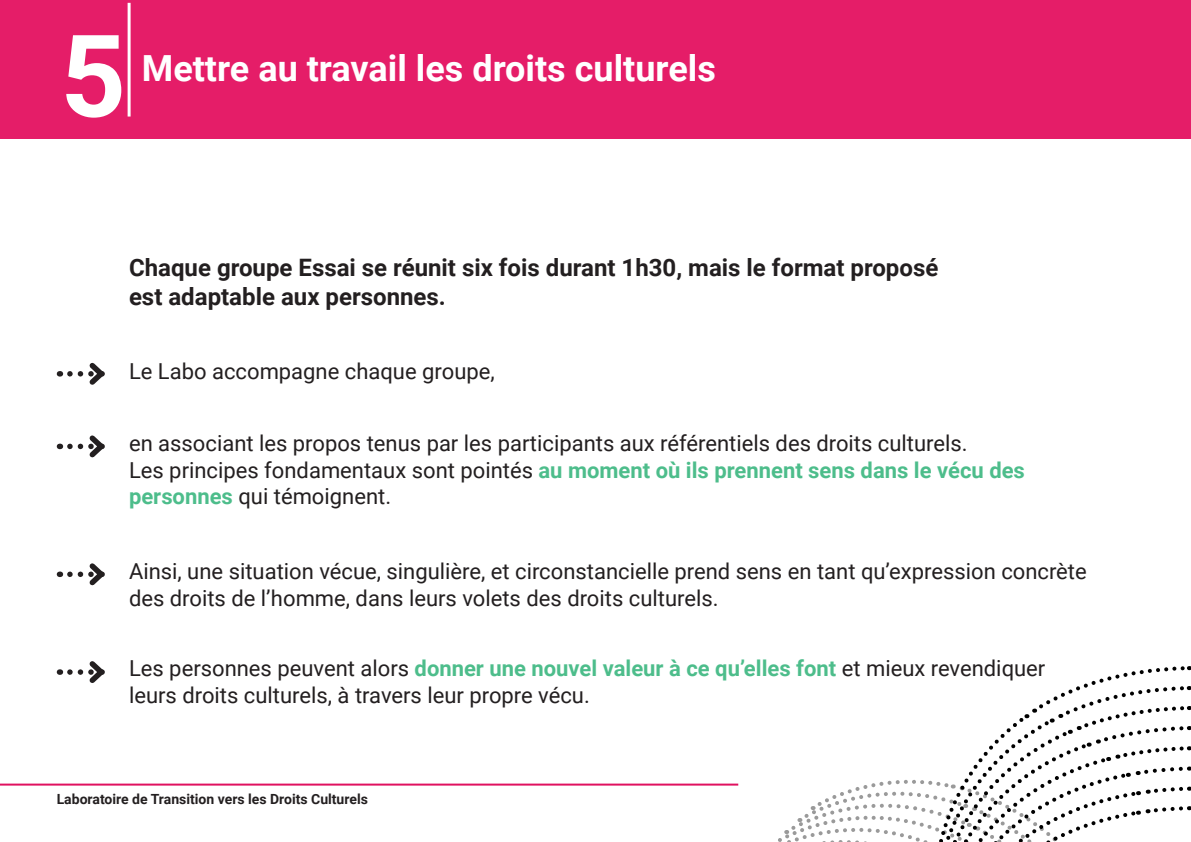
<style>
.page{position:relative;width:1191px;height:842px;background:#fff}
.page>*{position:absolute;margin:0;border:0;box-sizing:border-box;transform-origin:0 0}
.t1{font:700 114.3px "Roboto";color:#fff}
.t2{font:700 36px "Roboto";color:#fff}
.t3{font:700 24px/28.8px "Roboto";color:#231f20}
.t4{font:22px/26.4px "Roboto";color:#231f20}
.t5{font:700 14px "Roboto";color:#231f20}
.s1{font-weight:700;color:#4dbd8b}
</style>
<div class="page">
<hr style="left:0;top:784px;width:738px;height:2px;background:#e0115f">
<svg style="left:721px;top:666px;width:469px;height:176px"></svg>
<div style="left:0;top:0;width:1191px;height:139px;background:#e51d68"></div>
<svg style="left:70px;top:661px;width:35px;height:22px"></svg>
<svg style="left:70px;top:563px;width:35px;height:23px"></svg>
<svg style="left:70px;top:362px;width:35px;height:23px"></svg>
<svg style="left:70px;top:435px;width:35px;height:23px"></svg>
<hr style="left:128px;top:3px;width:3px;height:114px;background:#fff">
<p class="t1" style="left:57px;top:-4px;width:67px">4</p>
<p class="t1" style="left:60px;top:-4px;width:67px">5</p>
<p class="t2" style="left:142px;top:43px;width:575px">Mettre au travail les droits culturels</p>
<p class="t3" style="left:129px;top:252px;width:811px">Chaque groupe Essai se réunit six fois durant 1h30, mais le format proposé est adaptable aux personnes.</p>
<p class="t4" style="left:129px;top:357px;width:367px">Le Labo accompagne chaque groupe,</p>
<p class="t4" style="left:129px;top:429px;width:840px">en associant les propos tenus par les participants aux référentiels des droits culturels.</p>
<p class="t4" style="left:129px;top:456px;width:897px">Les principes fondamentaux sont pointés <span class="s1">au moment où ils prennent sens dans le vécu des personnes</span> qui témoignent.</p>
<p class="t4" style="left:129px;top:558px;width:959px">Ainsi, une situation vécue, singulière, et circonstancielle prend sens en tant qu’expression concrète des droits de l’homme, dans leurs volets des droits culturels.</p>
<p class="t4" style="left:129px;top:655px;width:918px">Les personnes peuvent alors <span class="s1">donner une nouvel valeur à ce qu’elles font</span> et mieux revendiquer leurs droits culturels, à travers leur propre vécu.</p>
<p class="t5" style="left:57px;top:789px;width:313px">Laboratoire de Transition vers les Droits Culturels</p>
</div>
